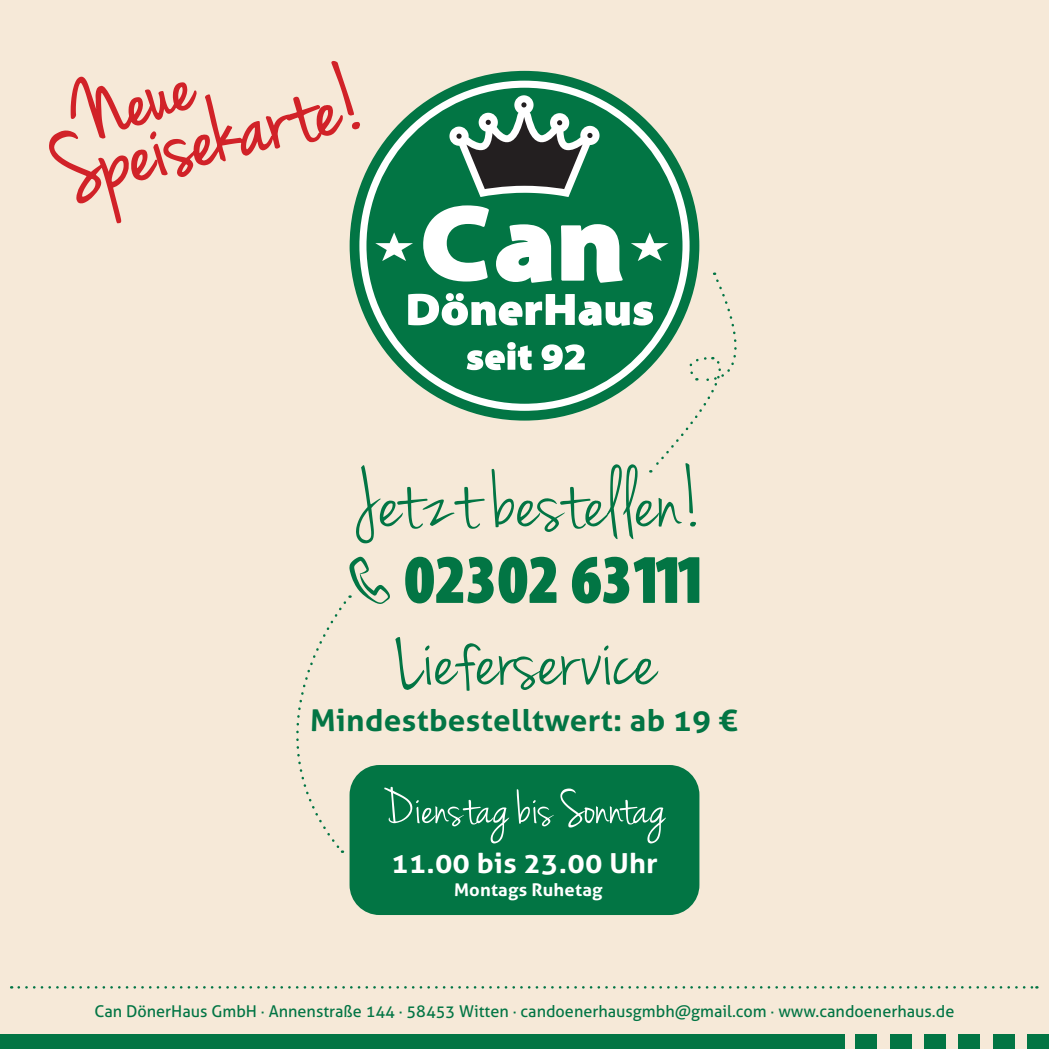
<style>
.page{position:relative;width:1049px;height:1049px;background:#f6e9d8}
.page>*{position:absolute;margin:0;border:0;box-sizing:border-box;transform-origin:0 0}
.t1{font:52.5px "Jenna Sue Pro";color:#fff}
.t2{font:700 30px "Aller";letter-spacing:.01em;color:#027544;scale:1.05 1}
.t3{font:700 27.5px "Aller";letter-spacing:.01em;color:#fff;scale:1.05 1}
.t4{font:700 17.5px "Aller";letter-spacing:.01em;color:#fff;scale:1.05 1}
.t5{font:16.25px "Aller";color:#027544}
</style>
<div class="page">
<div style="left:0;top:1034px;width:844px;height:15px;background:#027544"></div>
<div style="left:1028px;top:1034px;width:21px;height:15px;background:#027544"></div>
<div style="left:959px;top:1034px;width:21px;height:15px;background:#027544"></div>
<div style="left:993px;top:1034px;width:21px;height:15px;background:#027544"></div>
<div style="left:924px;top:1034px;width:21px;height:15px;background:#027544"></div>
<div style="left:890px;top:1034px;width:21px;height:15px;background:#027544"></div>
<div style="left:855px;top:1034px;width:22px;height:15px;background:#027544"></div>
<div style="left:350px;top:71px;width:349px;height:350px;background:#027544;border-radius:50%"></div>
<div style="left:359px;top:81px;width:330px;height:330px;background:#fff;border-radius:50%"></div>
<div style="left:366px;top:88px;width:316px;height:316px;background:#027544;border-radius:50%"></div>
<svg style="left:449px;top:95px;width:150px;height:102px"></svg>
<svg style="left:356px;top:205px;width:381px;height:338px"></svg>
<div style="left:349px;top:765px;width:350px;height:150px;background:#027544;border-radius:30px"></div>
<svg style="left:19px;top:986px;width:1018px;height:2px"></svg>
<svg style="left:296px;top:557px;width:403px;height:296px"></svg>
<svg style="left:49px;top:61px;width:312px;height:163px"></svg>
<svg style="left:70px;top:75px;width:128px;height:65px"></svg>
<h2 class="t2" style="left:310px;top:702px;width:408px">Mindestbestelltwert: ab 19 €</h2>
<h1 class="t1" style="left:383px;top:777px;width:285px">Dienstag bis Sonntag</h1>
<h3 class="t3" style="left:391px;top:846px;width:255px">11.00 bis 23.00 Uhr</h3>
<p class="t4" style="left:454px;top:879px;width:143px">Montags Ruhetag</p>
<p class="t5" style="left:95px;top:1001px;width:861px">Can DönerHaus GmbH · Annenstraße 144 · 58453 Witten · candoenerhausgmbh@gmail.com · www.candoenerhaus.de</p>
</div>
